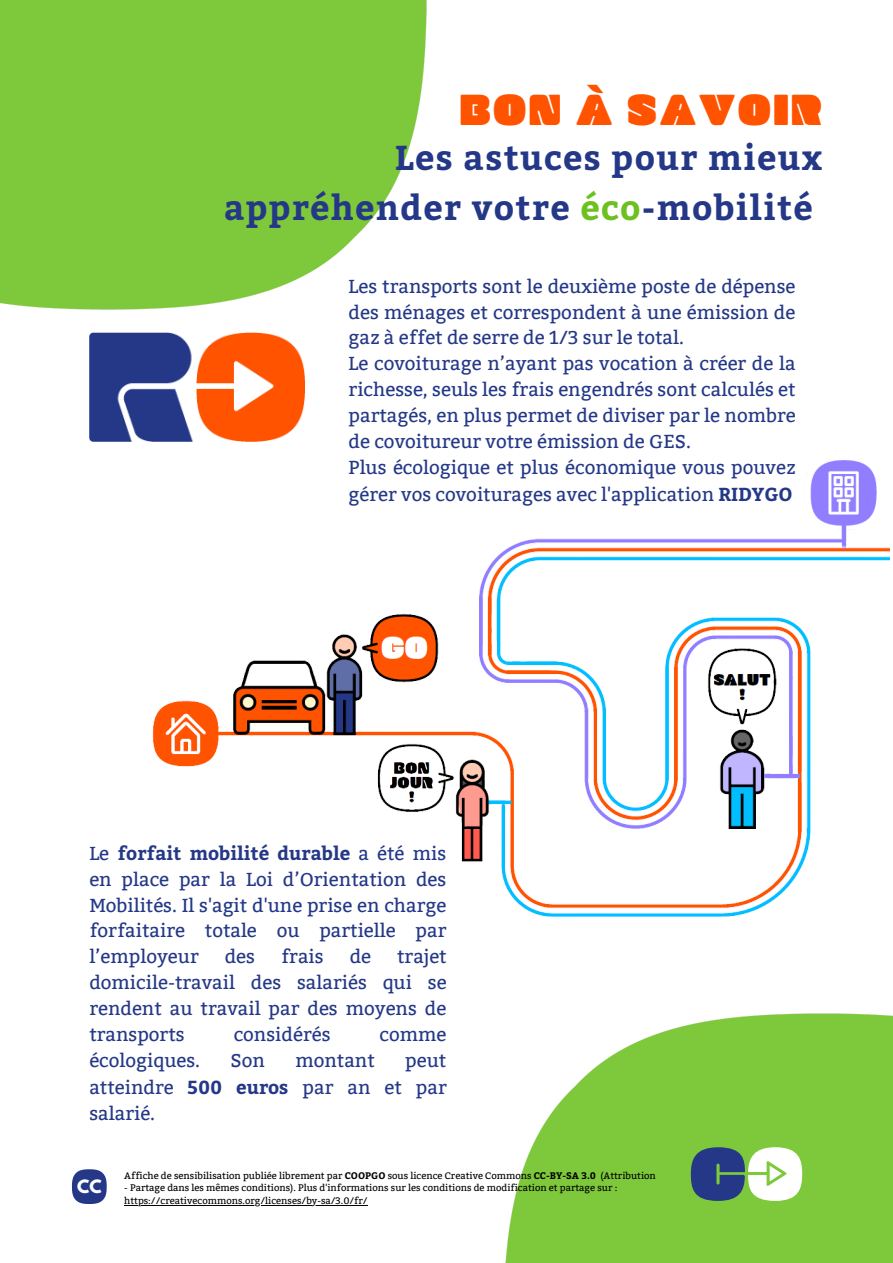
<style>
.page{position:relative;width:893px;height:1263px;background:#fff}
.page>*{position:absolute;margin:0;border:0;box-sizing:border-box;transform-origin:0 0}
.t1{font:45.3px "Manometer Sans";letter-spacing:.05em;color:#ff5300}
.t2{font:700 34.5px/50.1px "Bitter";letter-spacing:.04em;color:#243887;text-align:right}
.t3{font:18.75px/25.9px "Bitter";color:#243887;text-align:justify}
.t4{font:700 16.27px "League Spartan";color:#fff}
.t5{font:9.52px "Bitter";color:#000}
.s1{color:#6cc11f}
.s2{font-weight:700}
</style>
<div class="page">
<img style="left:116px;top:441px;width:773px;height:476px">
<img style="left:505px;top:1013px;width:388px;height:250px">
<img style="left:89px;top:332px;width:216px;height:109px">
<img style="left:0;top:0;width:427px;height:310px">
<svg style="left:691px;top:1147px;width:111px;height:54px"></svg>
<svg style="left:72px;top:1169px;width:35px;height:35px"></svg>
<hr style="left:124px;top:1204px;width:244px;height:1px;background:#000">
<p class="t1" style="left:460px;top:80px;width:364px">BON À SAVOIR</p>
<p class="t2" style="left:224px;top:131px;width:600px">Les astuces pour mieux appréhender votre <span class="s1">éco</span>-mobilité</p>
<p class="t3" style="left:349px;top:273px;width:448px">Les transports sont le deuxième poste de dépense des ménages et correspondent à une émission de gaz à effet de serre de 1/3 sur le total.</p>
<p class="t3" style="left:349px;top:351px;width:448px">Le covoiturage n’ayant pas vocation à créer de la richesse, seuls les frais engendrés sont calculés et partagés, en plus permet de diviser par le nombre de covoitureur votre émission de GES.</p>
<p class="t3" style="left:349px;top:454px;width:448px;line-height:27px">Plus écologique et plus économique vous pouvez gérer vos covoiturages avec l'application <span class="s2">RIDYGO</span></p>
<p class="t3" style="left:89px;top:840px;width:358px">Le <span class="s2">forfait mobilité durable</span> a été mis en place par la Loi d’Orientation des Mobilités. Il s'agit d'une prise en charge forfaitaire totale ou partielle par l’employeur</p>
<p class="t3" style="left:225px;top:944px;width:32px">des</p>
<p class="t3" style="left:281px;top:944px;width:44px">frais</p>
<p class="t3" style="left:350px;top:944px;width:23px">de</p>
<p class="t3" style="left:89px;top:944px;width:359px;text-indent:308px">trajet domicile-travail des salariés qui se rendent au travail par des moyens de transports</p>
<p class="t3" style="left:234px;top:1022px;width:98px">considérés</p>
<p class="t3" style="left:379px;top:1022px;width:68px">comme</p>
<p class="t3" style="left:89px;top:1048px;width:112px">écologiques.</p>
<p class="t3" style="left:231px;top:1048px;width:36px">Son</p>
<p class="t3" style="left:295px;top:1048px;width:81px">montant</p>
<p class="t3" style="left:89px;top:1047px;width:359px;line-height:26.5px;text-indent:316px">peut atteindre <span class="s2">500 euros</span> par an et par salarié.</p>
<p class="t4" style="left:77px;top:1178px;width:26px">CC</p>
<p class="t5" style="left:124px;top:1169px;width:533px">Affiche de sensibilisation publiée librement par <span class="s2">COOPGO</span> sous licence Creative Commons <span class="s2">CC-BY-SA 3.0</span> (Attribution</p>
<p class="t5" style="left:124px;top:1182px;width:494px">- Partage dans les mêmes conditions). Plus d'informations sur les conditions de modification et partage sur :</p>
<p class="t5" style="left:124px;top:1195px;width:245px">https://creativecommons.org/licenses/by-sa/3.0/fr/</p>
</div>
